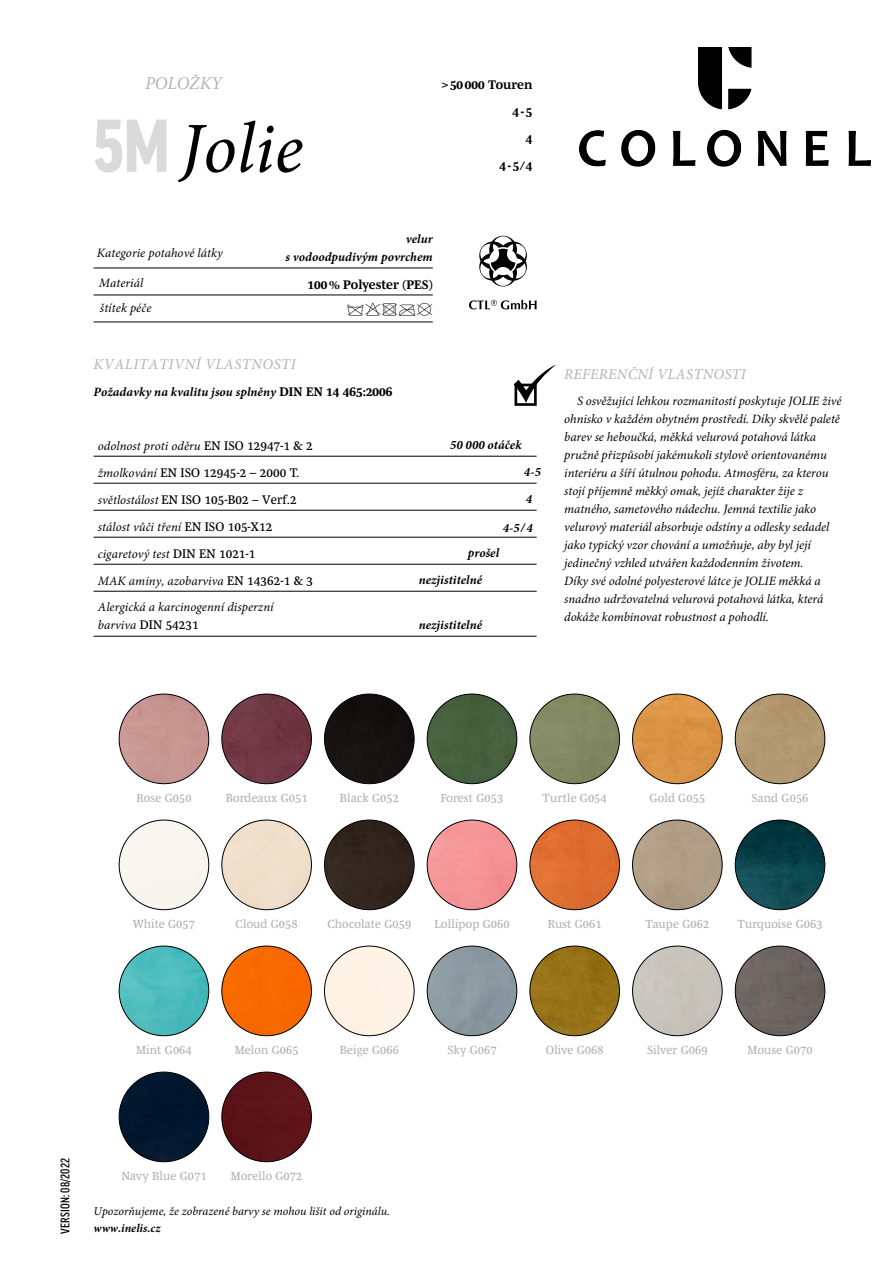
<style>
.page{position:relative;width:893px;height:1263px;background:#fff}
.page>*{position:absolute;margin:0;border:0;box-sizing:border-box;transform-origin:0 0}
.t1{font:italic 72px "Minion Pro";color:#000}
.t2{font:italic 18px "Minion Pro";letter-spacing:-.01em;color:#b3b2b2}
.t3{font:italic 15px "Minion Pro";letter-spacing:.025em;color:#b3b2b2}
.t4{font:italic 12.75px/18px "Minion Pro";letter-spacing:-.005em;color:#000}
.t5{font:italic 700 12.75px/18px "Minion Pro";letter-spacing:.005em;color:#000;text-align:right}
.t6{font:12.75px "Mencken Std Text";letter-spacing:.005em;color:#000}
.t7{font:700 12.75px/27px "Mencken Std Text";color:#000;text-align:right}
.t8{font:12px "Mencken Std Text";letter-spacing:.01em;color:#b3b2b2}
.t9{font:italic 12px "Minion Pro";color:#000}
.t10{font:500 condensed 12px "Good Pro";letter-spacing:.02em;color:#000}
.t11{font:italic 700 12px "Minion Pro";color:#000}
.s1{font-family:"Good Pro";font-weight:900;font-style:normal;font-stretch:condensed;color:#dadada}
.s2{font-family:"Mencken Std Text";font-style:normal}
.s3{font-family:"Minion Pro";font-style:italic}
</style>
<div class="page">
<hr style="left:94px;top:268px;width:339px;height:1px;background:#000">
<hr style="left:94px;top:295px;width:339px;height:1px;background:#000">
<hr style="left:94px;top:322px;width:339px;height:1px;background:#000">
<svg style="left:514px;top:364px;width:42px;height:42px"></svg>
<img style="left:119px;top:694px;width:90px;height:90px;border-radius:45px">
<div style="left:119px;top:820px;width:90px;height:90px;background:#f9f6f0;border-radius:45px"></div>
<img style="left:119px;top:946px;width:90px;height:90px;border-radius:45px">
<div style="left:119px;top:1072px;width:90px;height:90px;background:#02172f;border-radius:45px"></div>
<img style="left:222px;top:694px;width:89px;height:90px;border-radius:45px">
<div style="left:222px;top:820px;width:89px;height:90px;background:#efdfcb;border-radius:45px"></div>
<div style="left:222px;top:946px;width:89px;height:90px;background:#f86900;border-radius:45px"></div>
<div style="left:222px;top:1072px;width:89px;height:90px;background:#5b1317;border-radius:45px"></div>
<div style="left:324px;top:694px;width:90px;height:90px;background:#161211;border-radius:45px"></div>
<div style="left:324px;top:820px;width:90px;height:90px;background:#32251d;border-radius:45px"></div>
<div style="left:324px;top:946px;width:90px;height:90px;background:#fef2e4;border-radius:45px"></div>
<div style="left:427px;top:694px;width:90px;height:90px;background:#46603e;border-radius:45px"></div>
<img style="left:427px;top:820px;width:90px;height:90px;border-radius:45px">
<img style="left:427px;top:946px;width:90px;height:90px;border-radius:45px">
<div style="left:530px;top:694px;width:89px;height:90px;background:#828862;border-radius:45px"></div>
<img style="left:530px;top:820px;width:89px;height:90px;border-radius:45px">
<img style="left:530px;top:946px;width:89px;height:90px;border-radius:45px">
<img style="left:633px;top:694px;width:89px;height:90px;border-radius:45px">
<div style="left:633px;top:820px;width:89px;height:90px;background:#af9d85;border-radius:45px"></div>
<div style="left:633px;top:946px;width:89px;height:90px;background:#c8c4bc;border-radius:45px"></div>
<img style="left:735px;top:694px;width:90px;height:90px;border-radius:45px">
<img style="left:735px;top:820px;width:90px;height:90px;border-radius:45px">
<img style="left:735px;top:946px;width:90px;height:90px;border-radius:45px">
<svg style="left:479px;top:236px;width:48px;height:50px"></svg>
<svg style="left:469px;top:300px;width:68px;height:9px"></svg>
<img style="left:580px;top:47px;width:290px;height:120px">
<hr style="left:94px;top:456px;width:443px;height:1px;background:#000">
<hr style="left:94px;top:483px;width:443px;height:1px;background:#000">
<hr style="left:94px;top:510px;width:443px;height:1px;background:#000">
<hr style="left:94px;top:537px;width:443px;height:1px;background:#000">
<hr style="left:94px;top:564px;width:443px;height:1px;background:#000">
<hr style="left:94px;top:591px;width:443px;height:1px;background:#000">
<hr style="left:94px;top:636px;width:443px;height:1px;background:#000">
<h2 class="t2" style="left:145px;top:71px;width:79px">POLOŽKY</h2>
<h1 class="t1" style="left:94px;top:100px;width:211px"><span class="s1">5M</span> Jolie</h1>
<p class="t7" style="left:442px;top:71px;width:92px">&gt; 50 000 Touren<br>4-5<br>4<br>4-5/4</p>
<p class="t4" style="left:97px;top:244px;width:128px">Kategorie potahové látky</p>
<p class="t4" style="left:99px;top:274px;width:46px">Materiál</p>
<p class="t4" style="left:100px;top:299px;width:53px">štítek péče</p>
<p class="t5" style="left:285px;top:230px;width:149px">velur<br>s vodoodpudivým povrchem</p>
<p class="t7" style="left:308px;top:271px;width:127px">100% Polyester (PES)</p>
<p class="t3" style="left:94px;top:354px;width:204px">KVALITATIVNÍ VLASTNOSTI</p>
<p class="t5" style="left:94px;top:383px;width:300px">Požadavky na kvalitu jsou splněny <span class="s2">DIN EN 14 465:2006</span></p>
<p class="t4" style="left:98px;top:437px;width:217px">odolnost proti oděru <span class="s2">EN ISO 12947-1 &amp; 2</span></p>
<p class="t5" style="left:450px;top:436px;width:73px">50 000 otáček</p>
<p class="t6" style="left:98px;top:465px;width:203px"><span class="s3">žmolkování</span> EN ISO 12945-2 – 2000 T.</p>
<p class="t5" style="left:524px;top:463px;width:19px">4-5</p>
<p class="t6" style="left:98px;top:492px;width:200px"><span class="s3">světlostálost</span> EN ISO 105-B02 – Verf.2</p>
<p class="t5" style="left:526px;top:490px;width:8px">4</p>
<p class="t4" style="left:98px;top:518px;width:176px">stálost vůči tření <span class="s2">EN ISO 105-X12</span></p>
<p class="t5" style="left:503px;top:518px;width:32px">4-5<span class="s2">/</span>4</p>
<p class="t4" style="left:98px;top:545px;width:159px">cigaretový test <span class="s2">DIN EN 1021-1</span></p>
<p class="t5" style="left:468px;top:544px;width:33px">prošel</p>
<p class="t4" style="left:98px;top:572px;width:217px">MAK aminy, azobarviva <span class="s2">EN 14362-1 &amp; 3</span></p>
<p class="t5" style="left:419px;top:571px;width:65px">nezjistitelné</p>
<p class="t4" style="left:98px;top:598px;width:177px">Alergická a karcinogenní disperzní</p>
<p class="t6" style="left:98px;top:617px;width:102px"><span class="s3">barviva</span> DIN 54231</p>
<p class="t5" style="left:419px;top:616px;width:65px">nezjistitelné</p>
<p class="t3" style="left:564px;top:364px;width:183px">REFERENČNÍ VLASTNOSTI</p>
<p class="t4" style="left:564px;top:392px;width:279px;text-indent:13px">S osvěžující lehkou rozmanitostí poskytuje JOLIE živé ohnisko v každém obytném prostředí. Díky skvělé paletě barev se heboučká, měkká velurová potahová látka pružně přizpůsobí jakémukoli stylově orientovanému interiéru a šíří útulnou pohodu. Atmosféru, za kterou stojí příjemně měkký omak, jejíž charakter žije z matného, sametového nádechu. Jemná textilie jako velurový materiál absorbuje odstíny a odlesky sedadel jako typický vzor chování a umožňuje, aby byl její jedinečný vzhled utvářen každodenním životem.<br>Díky své odolné polyesterové látce je JOLIE měkká a snadno udržovatelná velurová potahová látka, která dokáže kombinovat robustnost a pohodlí.</p>
<p class="t8" style="left:136px;top:791px;width:57px">Rose G050</p>
<p class="t8" style="left:650px;top:791px;width:57px">Gold G055</p>
<p class="t8" style="left:226px;top:791px;width:83px">Bordeaux G051</p>
<p class="t8" style="left:752px;top:791px;width:58px">Sand G056</p>
<p class="t8" style="left:340px;top:791px;width:61px">Black G052</p>
<p class="t8" style="left:543px;top:791px;width:66px">Turtle G054</p>
<p class="t8" style="left:441px;top:791px;width:64px">Forest G053</p>
<p class="t8" style="left:133px;top:917px;width:64px">White G057</p>
<p class="t8" style="left:645px;top:917px;width:65px">Taupe G062</p>
<p class="t8" style="left:236px;top:917px;width:63px">Cloud G058</p>
<p class="t8" style="left:737px;top:917px;width:87px">Turquoise G063</p>
<p class="t8" style="left:434px;top:917px;width:77px">Lollipop G060</p>
<p class="t8" style="left:327px;top:917px;width:85px">Chocolate G059</p>
<p class="t8" style="left:548px;top:917px;width:55px">Rust G061</p>
<p class="t8" style="left:136px;top:1043px;width:57px">Mint G064</p>
<p class="t8" style="left:235px;top:1043px;width:65px">Melon G065</p>
<p class="t8" style="left:340px;top:1043px;width:61px">Beige G066</p>
<p class="t8" style="left:447px;top:1043px;width:51px">Sky G067</p>
<p class="t8" style="left:546px;top:1043px;width:59px">Olive G068</p>
<p class="t8" style="left:647px;top:1043px;width:62px">Silver G069</p>
<p class="t8" style="left:748px;top:1043px;width:66px">Mouse G070</p>
<p class="t10" style="left:58px;top:1234px;width:77px;rotate:-90deg">VERSION: 08/2022</p>
<p class="t8" style="left:121px;top:1169px;width:87px">Navy Blue G071</p>
<p class="t8" style="left:231px;top:1169px;width:73px">Morello G072</p>
<p class="t9" style="left:94px;top:1203px;width:298px">Upozorňujeme, že zobrazené barvy se mohou lišit od originálu.</p>
<p class="t11" style="left:94px;top:1220px;width:68px">www.inelis.cz</p>
</div>
